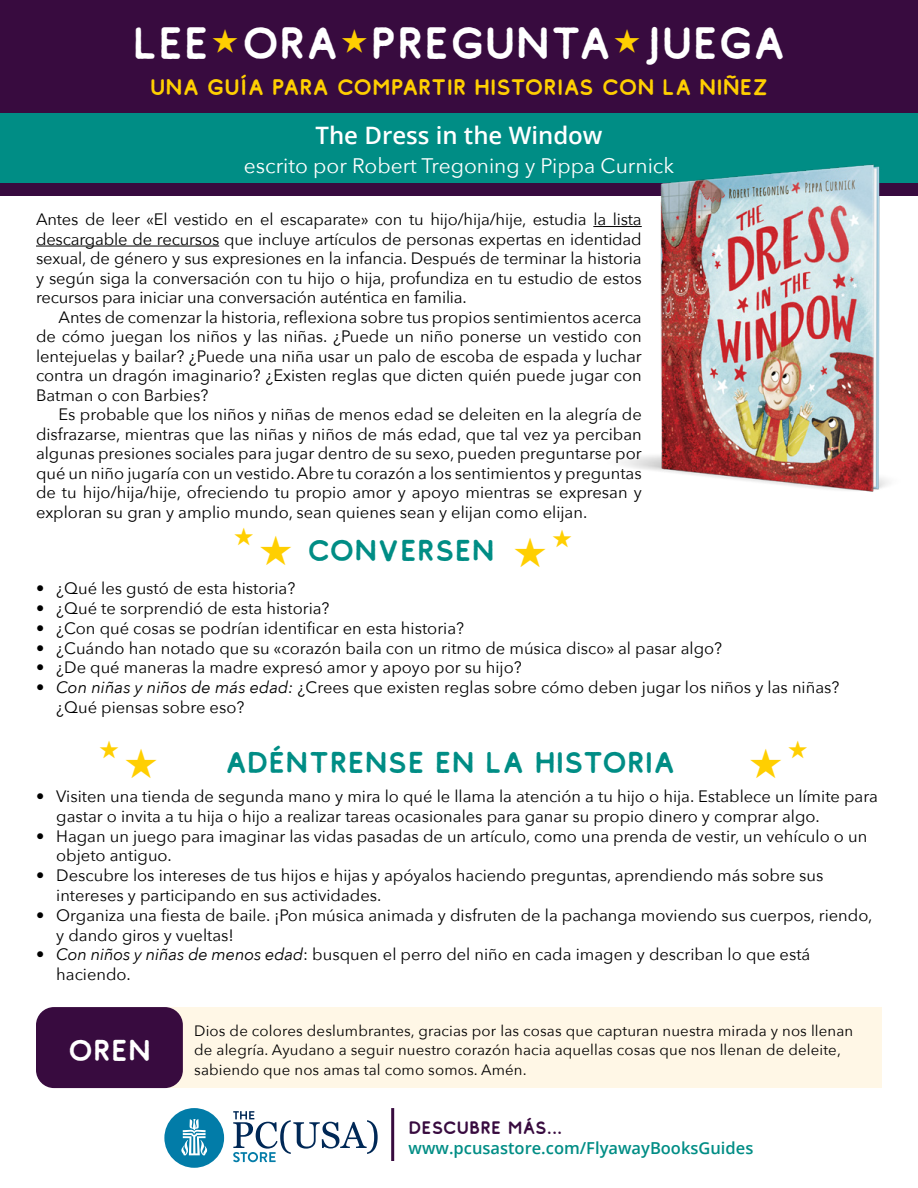
<style>
.page{position:relative;width:918px;height:1188px;background:#fff}
.page>*{position:absolute;margin:0;border:0;box-sizing:border-box;transform-origin:0 0}
.t1{font:45px "Comodo Vintage";color:#fff}
.t2{font:30px "Comodo Vintage";color:#008d85}
.t3{font:30px "Comodo Vintage";color:#fff}
.t4{font:600 24px "Open Sans";color:#fff}
.t5{font:22.5px "Comodo Vintage";letter-spacing:-.015em;color:#ffcf01}
.t6{font:21px "Avenir Next";color:#fff}
.t7{font:18px "Comodo Vintage";letter-spacing:-.01em;color:#380b3f}
.t8{font:16.5px/19.5px "Avenir Next";color:#000}
.t9{font:600 16.5px "Open Sans";color:#008d85}
.t10{font:15px/19.5px "Avenir Next";letter-spacing:.01em;color:#000}
.s1{font-style:italic}
</style>
<div class="page">
<div style="left:0;top:0;width:918px;height:195px;background:#380b3f"></div>
<div style="left:0;top:114px;width:918px;height:69px;background:#008d85"></div>
<hr style="left:593px;top:226px;width:49px;height:1px;background:#000">
<hr style="left:36px;top:246px;width:183px;height:1px;background:#000">
<div style="left:122px;top:1007px;width:760px;height:81px;background:#fff7e6"></div>
<div style="left:36px;top:1007px;width:147px;height:81px;background:#380b3f;border-radius:18px"></div>
<div style="left:164px;top:1108px;width:60px;height:60px;background:#027ca8;border-radius:50%"></div>
<svg style="left:181px;top:1119px;width:26px;height:36px"></svg>
<svg style="left:233px;top:1111px;width:145px;height:51px"></svg>
<hr style="left:391px;top:1108px;width:3px;height:53px;background:#380b3f">
<img style="left:602px;top:164px;width:302px;height:328px">
<h1 class="t1" style="left:132px;top:13px;width:655px">LEE ORA PREGUNTA JUEGA</h1>
<h3 class="t5" style="left:150px;top:72px;width:620px">UNA GUÍA PARA COMPARTIR HISTORIAS CON LA NIÑEZ</h3>
<h3 class="t4" style="left:315px;top:119px;width:289px">The Dress in the Window</h3>
<p class="t6" style="left:244px;top:148px;width:432px">escrito por Robert Tregoning y Pippa Curnick</p>
<p class="t8" style="left:36px;top:209px;width:607px;text-align:justify">Antes de leer «El vestido en el escaparate» con tu hijo/hija/hije, estudia la lista descargable de recursos que incluye artículos de personas expertas en identidad sexual, de género y sus expresiones en la infancia. Después de terminar la historia y según siga la conversación con tu hijo o hija, profundiza en tu estudio de estos recursos para iniciar una conversación auténtica en familia.</p>
<p class="t8" style="left:36px;top:307px;width:607px;text-align:justify;text-indent:23px">Antes de comenzar la historia, reflexiona sobre tus propios sentimientos acerca de cómo juegan los niños y las niñas. ¿Puede un niño ponerse un vestido con lentejuelas y bailar? ¿Puede una niña usar un palo de escoba de espada y luchar contra un dragón imaginario? ¿Existen reglas que dicten quién puede jugar con Batman o con Barbies?</p>
<p class="t8" style="left:36px;top:404px;width:607px;text-align:justify;text-indent:23px">Es probable que los niños y niñas de menos edad se deleiten en la alegría de disfrazarse, mientras que las niñas y niños de más edad, que tal vez ya perciban algunas presiones sociales para jugar dentro de su sexo, pueden preguntarse por qué un niño jugaría con un vestido. Abre tu corazón a los sentimientos y preguntas de tu hijo/hija/hije, ofreciendo tu propio amor y apoyo mientras se expresan y exploran su gran y amplio mundo, sean quienes sean y elijan como elijan.</p>
<h2 class="t2" style="left:307px;top:530px;width:189px">CONVERSEN</h2>
<p class="t8" style="left:36px;top:578px;width:261px">• ¿Qué les gustó de esta historia?</p>
<p class="t8" style="left:36px;top:598px;width:295px">• ¿Qué te sorprendió de esta historia?</p>
<p class="t8" style="left:36px;top:618px;width:430px">• ¿Con qué cosas se podrían identificar en esta historia?</p>
<p class="t8" style="left:36px;top:637px;width:688px">• ¿Cuándo han notado que su «corazón baila con un ritmo de música disco» al pasar algo?</p>
<p class="t8" style="left:36px;top:657px;width:487px">• ¿De qué maneras la madre expresó amor y apoyo por su hijo?</p>
<p class="t8" style="left:56px;top:677px;width:785px;text-indent:-20px">• <span class="s1">Con niñas y niños de más edad:</span> ¿Crees que existen reglas sobre cómo deben jugar los niños y las niñas? ¿Qué piensas sobre eso?</p>
<h2 class="t2" style="left:225px;top:743px;width:452px">ADÉNTRENSE EN LA HISTORIA</h2>
<p class="t8" style="left:56px;top:786px;width:823px;text-indent:-20px">• Visiten una tienda de segunda mano y mira lo qué le llama la atención a tu hijo o hija. Establece un límite para gastar o invita a tu hija o hijo a realizar tareas ocasionales para ganar su propio dinero y comprar algo.</p>
<p class="t8" style="left:56px;top:825px;width:813px;text-indent:-20px">• Hagan un juego para imaginar las vidas pasadas de un artículo, como una prenda de vestir, un vehículo o un objeto antiguo.</p>
<p class="t8" style="left:56px;top:865px;width:769px;text-indent:-20px">• Descubre los intereses de tus hijos e hijas y apóyalos haciendo preguntas, aprendiendo más sobre sus intereses y participando en sus actividades.</p>
<p class="t8" style="left:56px;top:904px;width:818px;text-indent:-20px">• Organiza una fiesta de baile. ¡Pon música animada y disfruten de la pachanga moviendo sus cuerpos, riendo, y dando giros y vueltas!</p>
<p class="t8" style="left:56px;top:944px;width:756px;text-indent:-20px">• <span class="s1">Con niños y niñas de menos edad</span>: busquen el perro del niño en cada imagen y describan lo que está haciendo.</p>
<h2 class="t3" style="left:68px;top:1030px;width:85px">OREN</h2>
<p class="t10" style="left:194px;top:1020px;width:661px">Dios de colores deslumbrantes, gracias por las cosas que capturan nuestra mirada y nos llenan de alegría. Ayudano a seguir nuestro corazón hacia aquellas cosas que nos llenan de deleite, sabiendo que nos amas tal como somos. Amén.</p>
<p class="t7" style="left:409px;top:1116px;width:155px">DESCUBRE MÁS...</p>
<p class="t9" style="left:409px;top:1136px;width:346px">www.pcusastore.com/FlyawayBooksGuides</p>
</div>
